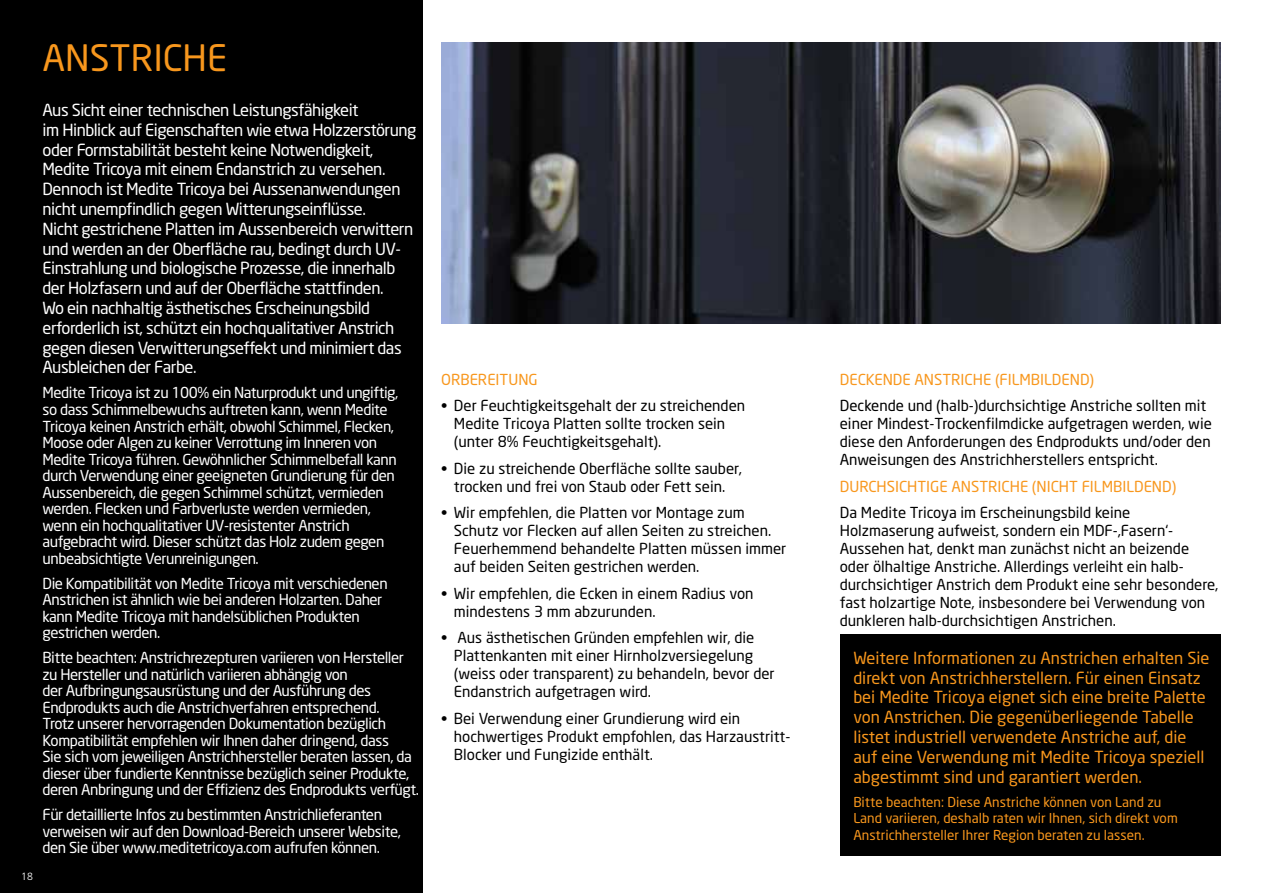
<style>
.page{position:relative;width:1263px;height:893px;background:#fff}
.page>*{position:absolute;margin:0;border:0;box-sizing:border-box;transform-origin:0 0}
.t1{font:36px "Neo Sans CE";color:#f8971d}
.t2{font:16.5px/19.8px "Neo Sans CE";letter-spacing:-.03em;color:#fff}
.t3{font:16.5px/19.8px "Neo Sans CE";color:#f8971d}
.t4{font:15px/16.5px "Neo Sans CE";letter-spacing:-.03em;color:#fff}
.t5{font:15px/18px "Neo Sans CE";color:#000}
.t6{font:15px "Neo Sans CE";color:#f8971d}
.t7{font:13.5px/16.2px "Neo Sans CE";color:#f8971d}
.t8{font:300 10.5px "Frutiger";color:#fff}
</style>
<div class="page">
<div style="left:0;top:0;width:423px;height:893px;background:#000"></div>
<div style="left:840px;top:635px;width:380px;height:221px;background:#000"></div>
<img style="left:441px;top:43px;width:779px;height:280px">
<p class="t8" style="left:21px;top:870px;width:13px">18</p>
<h1 class="t1" style="left:43px;top:35px;width:186px">ANSTRICHE</h1>
<p class="t2" style="left:43px;top:100px;width:375px">Aus Sicht einer technischen Leistungsfähigkeit<br>im Hinblick auf Eigenschaften wie etwa Holzzerstörung oder Formstabilität besteht keine Notwendigkeit, Medite Tricoya mit einem Endanstrich zu versehen.<br>Dennoch ist Medite Tricoya bei Aussenanwendungen nicht unempfindlich gegen Witterungseinflüsse.<br>Nicht gestrichene Platten im Aussenbereich verwittern und werden an der Oberfläche rau, bedingt durch UV-Einstrahlung und biologische Prozesse, die innerhalb der Holzfasern und auf der Oberfläche stattfinden.<br>Wo ein nachhaltig ästhetisches Erscheinungsbild erforderlich ist, schützt ein hochqualitativer Anstrich gegen diesen Verwitterungseffekt und minimiert das Ausbleichen der Farbe.</p>
<p class="t4" style="left:43px;top:384px;width:357px">Medite Tricoya ist zu 100% ein Naturprodukt und ungiftig, so dass Schimmelbewuchs auftreten kann, wenn Medite Tricoya keinen Anstrich erhält, obwohl Schimmel, Flecken, Moose oder Algen zu keiner Verrottung im Inneren von Medite Tricoya führen. Gewöhnlicher Schimmelbefall kann durch Verwendung einer geeigneten Grundierung für den Aussenbereich, die gegen Schimmel schützt, vermieden werden. Flecken und Farbverluste werden vermieden, wenn ein hochqualitativer UV-resistenter Anstrich aufgebracht wird. Dieser schützt das Holz zudem gegen unbeabsichtigte Verunreinigungen.</p>
<p class="t4" style="left:43px;top:574px;width:347px">Die Kompatibilität von Medite Tricoya mit verschiedenen Anstrichen ist ähnlich wie bei anderen Holzarten. Daher kann Medite Tricoya mit handelsüblichen Produkten gestrichen werden.</p>
<p class="t4" style="left:43px;top:649px;width:378px">Bitte beachten: Anstrichrezepturen variieren von Hersteller zu Hersteller und natürlich variieren abhängig von<br>der Aufbringungsausrüstung und der Ausführung des Endprodukts auch die Anstrichverfahren entsprechend.<br>Trotz unserer hervorragenden Dokumentation bezüglich Kompatibilität empfehlen wir Ihnen daher dringend, dass<br>Sie sich vom jeweiligen Anstrichhersteller beraten lassen, da dieser über fundierte Kenntnisse bezüglich seiner Produkte, deren Anbringung und der Effizienz des Endprodukts verfügt.</p>
<p class="t4" style="left:43px;top:806px;width:360px">Für detaillierte Infos zu bestimmten Anstrichlieferanten verweisen wir auf den Download-Bereich unserer Website, den Sie über www.meditetricoya.com aufrufen können.</p>
<p class="t6" style="left:441px;top:370px;width:98px">ORBEREITUNG</p>
<p class="t5" style="left:454px;top:396px;width:293px;text-indent:-13px">• Der Feuchtigkeitsgehalt der zu streichenden<br>Medite Tricoya Platten sollte trocken sein (unter 8% Feuchtigkeitsgehalt).</p>
<p class="t5" style="left:441px;top:459px;width:302px;text-align:center">• Die zu streichende Oberfläche sollte sauber, trocken und frei von Staub oder Fett sein.</p>
<p class="t5" style="left:454px;top:503px;width:334px;text-indent:-13px">• Wir empfehlen, die Platten vor Montage zum Schutz vor Flecken auf allen Seiten zu streichen.<br>Feuerhemmend behandelte Platten müssen immer auf beiden Seiten gestrichen werden.</p>
<p class="t5" style="left:454px;top:584px;width:301px;text-indent:-13px">• Wir empfehlen, die Ecken in einem Radius von mindestens 3 mm abzurunden.</p>
<p class="t5" style="left:454px;top:628px;width:322px;text-indent:-13px">• Aus ästhetischen Gründen empfehlen wir, die Plattenkanten mit einer Hirnholzversiegelung (weiss oder transparent) zu behandeln, bevor der Endanstrich aufgetragen wird.</p>
<p class="t5" style="left:454px;top:709px;width:338px;text-indent:-13px">• Bei Verwendung einer Grundierung wird ein hochwertiges Produkt empfohlen, das Harzaustritt-<br>Blocker und Fungizide enthält.</p>
<p class="t6" style="left:840px;top:370px;width:256px">DECKENDE ANSTRICHE (FILMBILDEND)</p>
<p class="t5" style="left:840px;top:396px;width:374px">Deckende und (halb-)durchsichtige Anstriche sollten mit einer Mindest-Trockenfilmdicke aufgetragen werden, wie diese den Anforderungen des Endprodukts und/oder den Anweisungen des Anstrichherstellers entspricht.</p>
<p class="t6" style="left:840px;top:477px;width:338px">DURCHSICHTIGE ANSTRICHE (NICHT FILMBILDEND)</p>
<p class="t5" style="left:840px;top:503px;width:380px">Da Medite Tricoya im Erscheinungsbild keine Holzmaserung aufweist, sondern ein MDF-‚Fasern‘- Aussehen hat, denkt man zunächst nicht an beizende oder ölhaltige Anstriche. Allerdings verleiht ein halb&shy;durchsichtiger Anstrich dem Produkt eine sehr besondere, fast holzartige Note, insbesondere bei Verwendung von dunkleren halb-durchsichtigen Anstrichen.</p>
<p class="t3" style="left:853px;top:647px;width:358px">Weitere Informationen zu Anstrichen erhalten Sie direkt von Anstrichherstellern. Für einen Einsatz bei Medite Tricoya eignet sich eine breite Palette von Anstrichen. Die gegenüberliegende Tabelle listet industriell verwendete Anstriche auf, die auf eine Verwendung mit Medite Tricoya speziell abgestimmt sind und garantiert werden.</p>
<p class="t7" style="left:853px;top:794px;width:326px">Bitte beachten: Diese Anstriche können von Land zu<br>Land variieren, deshalb raten wir Ihnen, sich direkt vom<br>Anstrichhersteller Ihrer Region beraten zu lassen.</p>
</div>
